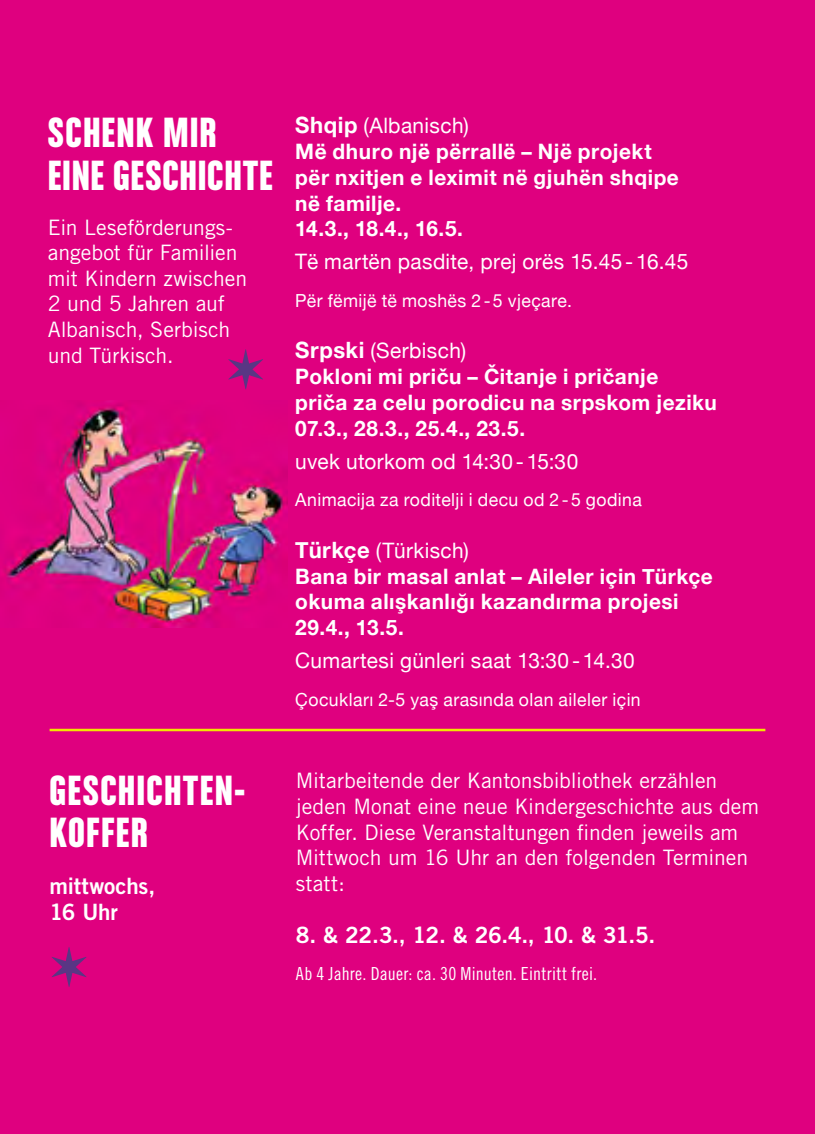
<style>
.page{position:relative;width:815px;height:1134px;background:#df007f}
.page>*{position:absolute;margin:0;border:0;box-sizing:border-box;transform-origin:0 0}
.Name_k_w{font:45px/42.5px "Chalet Comprime Hong Kong Eighty";letter-spacing:.025em;color:#fff}
.Text_w{font:22.5px "Trade Gothic Bold Two";letter-spacing:-.04em;color:#fff}
.Datum_w{font:22.5px/26.5px "Trade Gothic Bold Two";letter-spacing:-.005em;color:#fff}
.Text_w-2{font:700 21.25px/25.8px "Helvetica Neue";letter-spacing:.025em;color:#fff}
.Text_w-3{font:21.25px/25.8px "Trade Gothic";color:#fff}
.Text_w-4{font:21.25px "Helvetica Neue";letter-spacing:.02em;color:#fff}
.Datum_w-2{font:21.25px/25.8px "Trade Gothic";letter-spacing:-.005em;color:#fff}
.Zusatz_w{font:18px "Helvetica Neue";letter-spacing:.025em;color:#fff}
.Zusatz_w-2{font:18px "Trade Gothic Cond Eighteen";letter-spacing:.015em;color:#fff}
.s1{font-weight:700;font-size:22.5px}
</style>
<div class="page">
<hr style="left:50px;top:729px;width:715px;height:2px;background:#f2e500">
<img style="left:2px;top:403px;width:286px;height:224px">
<p class="Name_k_w" style="left:48px;top:110px;width:226px">SCHENK MIR<br>EINE GESCHICHTE</p>
<p class="Datum_w-2" style="left:48px;top:214px;width:201px">Ein Leseförderungs&shy;angebot für Familien mit Kindern zwischen<br>2 und 5 Jahren auf<br>Albanisch, Serbisch und Türkisch.</p>
<p class="Text_w-4" style="left:295px;top:110px;width:175px"><span class="s1">Shqip</span> (Albanisch)</p>
<p class="Text_w-2" style="left:295px;top:139px;width:385px">Më dhuro një përrallë – Një projekt pёr nxitjen e leximit në gjuhën shqipe në familje.</p>
<p class="Text_w-2" style="left:295px;top:216px;width:169px">14.3., 18.4., 16.5.</p>
<p class="Text_w-4" style="left:295px;top:246px;width:395px">Të martën pasdite, prej orës 15.45-16.45</p>
<p class="Zusatz_w" style="left:295px;top:287px;width:278px">Për fëmijë të moshës 2-5 vjeçare.</p>
<p class="Text_w-4" style="left:295px;top:335px;width:172px"><span class="s1">Srpski</span> (Serbisch)</p>
<p class="Text_w-2" style="left:295px;top:364px;width:423px">Pokloni mi priču – Čitanje i pričanje<br>priča za celu porodicu na srpskom jeziku</p>
<p class="Text_w-2" style="left:295px;top:416px;width:231px">07.3., 28.3., 25.4., 23.5.</p>
<p class="Text_w-4" style="left:295px;top:446px;width:284px">uvek utorkom od 14:30-15:30</p>
<p class="Zusatz_w" style="left:295px;top:487px;width:348px">Animacija za roditelji i decu od 2-5 godina</p>
<p class="Text_w-4" style="left:295px;top:535px;width:175px"><span class="s1">Türkҫe</span> (Türkisch)</p>
<p class="Text_w-2" style="left:295px;top:564px;width:419px">Bana bir masal anlat – Aileler için Türkçe okuma alışkanlığı kazandırma projesi</p>
<p class="Text_w-2" style="left:295px;top:615px;width:110px">29.4., 13.5.</p>
<p class="Text_w-4" style="left:295px;top:645px;width:341px">Cumartesi günleri saat 13:30-14.30</p>
<p class="Zusatz_w" style="left:295px;top:686px;width:347px">Çocukları 2-5 yaş arasında olan aileler için</p>
<p class="Name_k_w" style="left:50px;top:767px;width:197px">GESCHICHTEN-<br>KOFFER</p>
<p class="Datum_w" style="left:50px;top:872px;width:107px">mittwochs,<br>16 Uhr</p>
<p class="Text_w-3" style="left:296px;top:767px;width:465px">Mitarbeitende der Kantonsbibliothek erzählen jeden Monat eine neue Kindergeschichte aus dem Koffer. Diese Veranstaltungen finden jeweils am Mittwoch um 16 Uhr an den folgenden Terminen statt:</p>
<p class="Text_w" style="left:296px;top:921px;width:361px">8. &amp; 22.3., 12. &amp; 26.4., 10. &amp; 31.5.</p>
<p class="Zusatz_w-2" style="left:296px;top:963px;width:303px">Ab 4 Jahre. Dauer: ca. 30 Minuten. Eintritt frei.</p>
</div>
